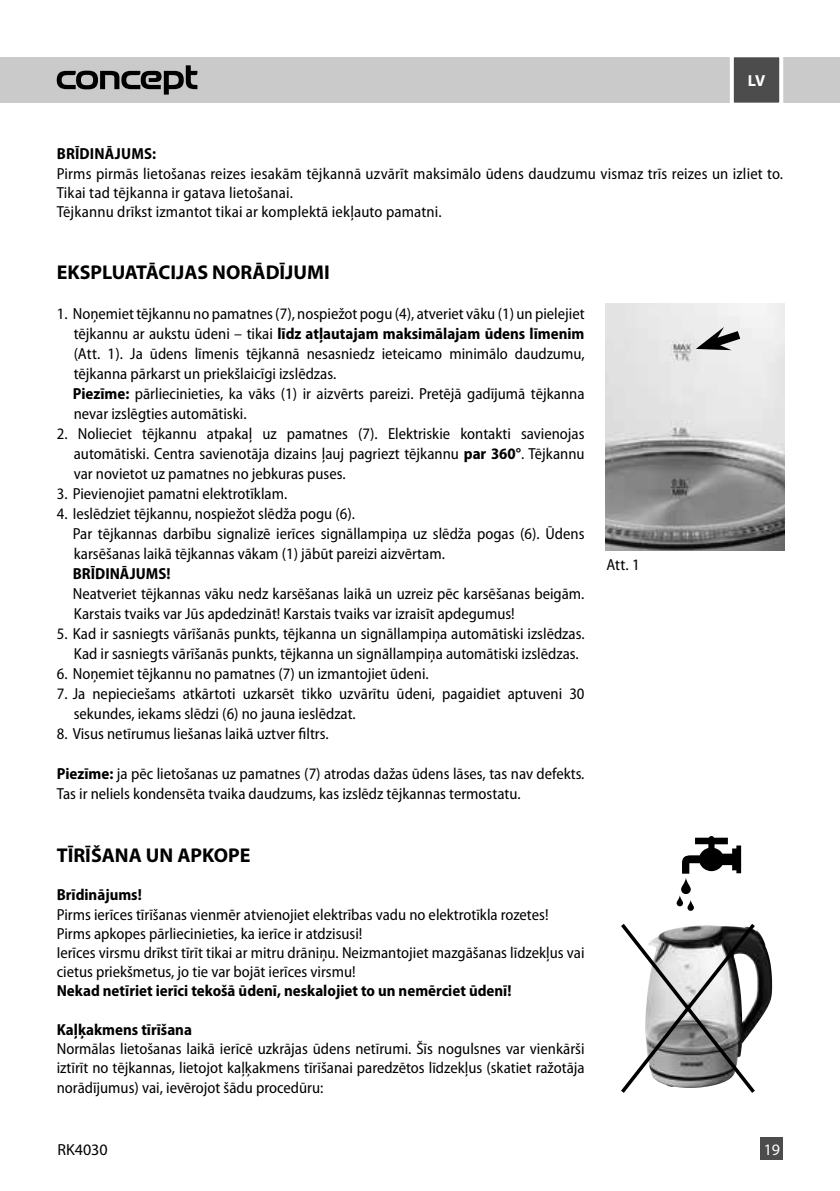
<style>
.page{position:relative;width:840px;height:1191px;background:#fff}
.page>*{position:absolute;margin:0;border:0;box-sizing:border-box;transform-origin:0 0}
.t1{font:700 20px "Myriad Pro";color:#000}
.t2{font:semi-condensed 16px/20px "Myriad Pro";color:#000}
.t3{font:700 semi-condensed 16px "Myriad Pro";color:#000}
.t4{font:16px "Myriad Pro";color:#000}
.t5{font:16px "Myriad Pro";color:#fff}
.t6{font:700 16px "Myriad Pro";color:#fff}
.s1{font-weight:700}
</style>
<div class="page">
<div style="left:0;top:57px;width:839px;height:46px;background:#cacaca"></div>
<svg style="left:57px;top:65px;width:140px;height:30px"></svg>
<svg style="left:730px;top:57px;width:54px;height:46px;background:#696969"></svg>
<div style="left:760px;top:1137px;width:22px;height:23px;background:#4c4c4c"></div>
<svg style="left:621px;top:836px;width:152px;height:257px"></svg>
<img style="left:605px;top:303px;width:178px;height:247px">
<svg style="left:695px;top:325px;width:53px;height:28px"></svg>
<p class="t6" style="left:747px;top:70px;width:19px">LV</p>
<p class="t3" style="left:57px;top:145px;width:101px">BRĪDINĀJUMS:</p>
<p class="t2" style="left:57px;top:164px;width:727px;line-height:19.2px">Pirms pirmās lietošanas reizes iesakām tējkannā uzvārīt maksimālo ūdens daudzumu vismaz trīs reizes un izliet to.<br>Tikai tad tējkanna ir gatava lietošanai.<br>Tējkannu drīkst izmantot tikai ar komplektā iekļauto pamatni.</p>
<p class="t1" style="left:57px;top:259px;width:274px">EKSPLUATĀCIJAS NORĀDĪJUMI</p>
<p class="t2" style="left:73px;top:304px;width:513px;text-indent:-16px">1. Noņemiettējkannu no pamatnes(7), nospiežot pogu (4), atveriet vāku (1) un pielejiet tējkannu ar aukstu ūdeni – tikai <span class="s1">līdz atļautajam maksimālajam ūdens līmenim </span>(Att. 1). Ja ūdens līmenis tējkannā nesasniedz ieteicamo minimālo daudzumu, tējkanna pārkarst un priekšlaicīgi izslēdzas.<br><span class="s1">Piezīme:</span> pārliecinieties, ka vāks (1) ir aizvērts pareizi. Pretējā gadījumā tējkanna nevar izslēgties automātiski.</p>
<p class="t2" style="left:74px;top:424px;width:512px;text-align:justify;text-indent:-17px">2. Nolieciet tējkannu atpakaļ uz pamatnes (7). Elektriskie kontakti savienojas automātiski. Centra savienotāja dizains ļauj pagriezt tējkannu <span class="s1">par 360°</span>. Tējkannu var novietot uz pamatnes no jebkuras puses.</p>
<p class="t2" style="left:57px;top:484px;width:232px">3. Pievienojiet pamatni elektrotīklam.</p>
<p class="t2" style="left:73px;top:504px;width:513px;text-indent:-16px">4. Ieslēdziet tējkannu, nospiežot slēdža pogu (6).<br>Par tējkannas darbību signalizē ierīces signāllampiņa uz slēdža pogas (6). Ūdens karsēšanas laikā tējkannas vākam (1) jābūt pareizi aizvērtam.</p>
<p class="t3" style="left:73px;top:565px;width:99px">BRĪDINĀJUMS!</p>
<p class="t2" style="left:73px;top:584px;width:513px">Neatveriet tējkannas vāku nedz karsēšanas laikā un uzreiz pēc karsēšanas beigām.<br>Karstais tvaiks var Jūs apdedzināt! Karstais tvaiks var izraisīt apdegumus!</p>
<p class="t2" style="left:74px;top:624px;width:512px;text-indent:-17px">5. Kad ir sasniegts vārīšanās punkts, tējkanna un signāllampiņa automātiski izslēdzas.<br>Kad ir sasniegts vārīšanās punkts, tējkanna un signāllampiņa automātiski izslēdzas.</p>
<p class="t2" style="left:57px;top:664px;width:373px">6. Noņemiet tējkannu no pamatnes (7) un izmantojiet ūdeni.</p>
<p class="t2" style="left:74px;top:684px;width:512px;text-indent:-17px">7. Ja nepieciešams atkārtoti uzkarsēt tikko uzvārītu ūdeni, pagaidiet aptuveni 30 sekundes, iekams slēdzi (6) no jauna ieslēdzat.</p>
<p class="t2" style="left:57px;top:724px;width:273px">8. Visus netīrumus liešanas laikā uztver filtrs.</p>
<p class="t2" style="left:57px;top:764px;width:529px"><span class="s1">Piezīme:</span> ja pēc lietošanas uz pamatnes (7) atrodas dažas ūdens lāses, tas nav defekts.<br>Tas ir neliels kondensēta tvaika daudzums, kas izslēdz tējkannas termostatu.</p>
<p class="t1" style="left:57px;top:842px;width:195px">TĪRĪŠANA UN APKOPE</p>
<p class="t3" style="left:57px;top:886px;width:87px">Brīdinājums!</p>
<p class="t2" style="left:57px;top:905px;width:529px;line-height:19.2px">Pirms ierīces tīrīšanas vienmēr atvienojiet elektrības vadu no elektrotīkla rozetes!<br>Pirms apkopes pārliecinieties, ka ierīce ir atdzisusi!<br>Ierīces virsmu drīkst tīrīt tikai ar mitru drāniņu. Neizmantojiet mazgāšanas līdzekļus vai cietus priekšmetus, jo tie var bojāt ierīces virsmu!</p>
<p class="t3" style="left:57px;top:982px;width:456px">Nekad netīriet ierīci tekošā ūdenī, neskalojiet to un nemērciet ūdenī!</p>
<p class="t3" style="left:57px;top:1020px;width:137px">Kaļķakmens tīrīšana</p>
<p class="t2" style="left:57px;top:1039px;width:529px;line-height:19.2px;text-align:justify">Normālas lietošanas laikā ierīcē uzkrājas ūdens netīrumi. Šīs nogulsnes var vienkārši iztīrīt no tējkannas, lietojot kaļķakmens tīrīšanai paredzētos līdzekļus (skatiet ražotāja norādījumus) vai, ievērojot šādu procedūru:</p>
<p class="t2" style="left:606px;top:554px;width:35px">Att. 1</p>
<p class="t4" style="left:51px;top:1136px;width:52px">RK4020</p>
<p class="t5" style="left:768px;top:1136px;width:18px">15</p>
<p class="t4" style="left:57px;top:1139px;width:52px">RK4030</p>
<p class="t5" style="left:763px;top:1139px;width:18px">19</p>
</div>
